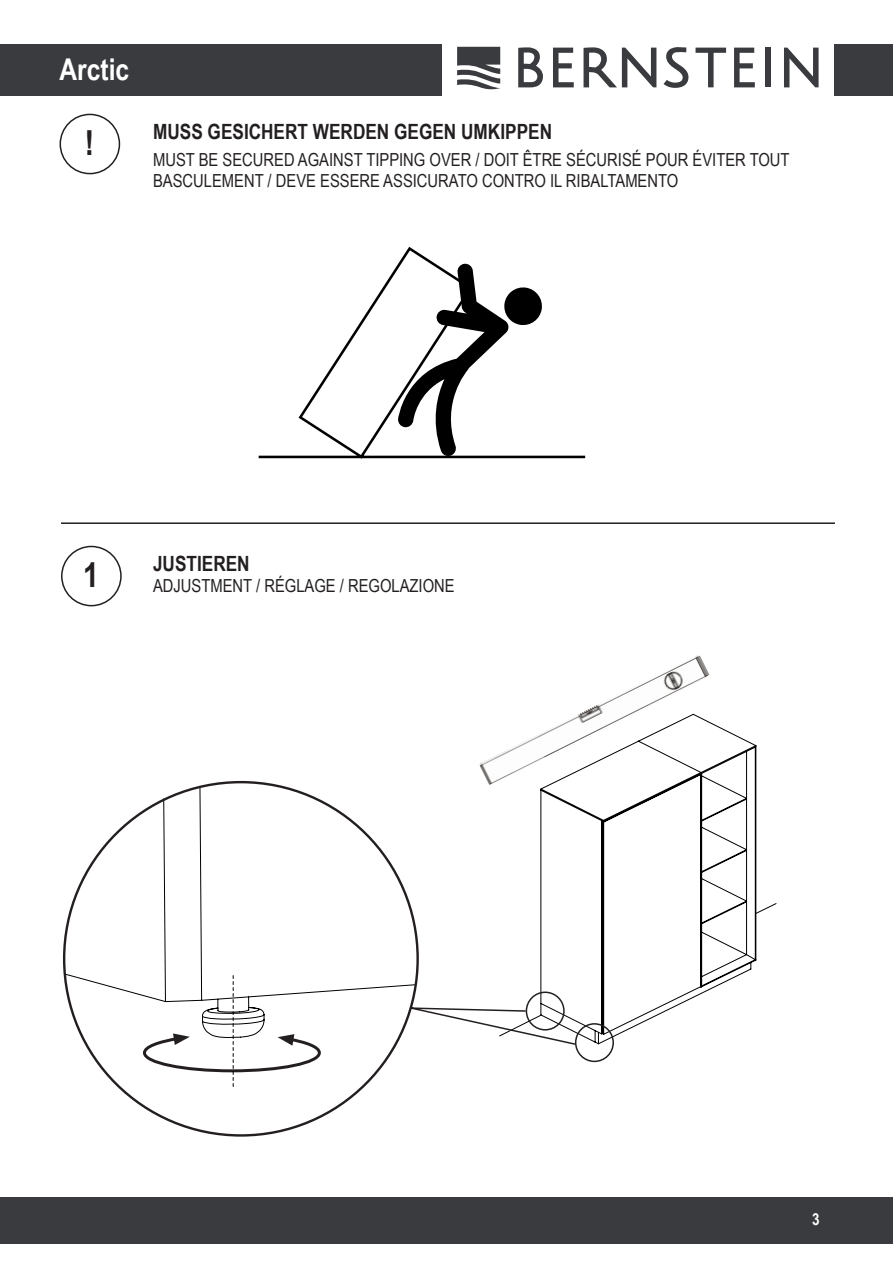
<style>
.page{position:relative;width:893px;height:1263px;background:#fff}
.page>*{position:absolute;margin:0;border:0;box-sizing:border-box;transform-origin:0 0}
.Fließtext{font:700 34.5px "Arial Narrow";color:#231f20}
.t1{font:700 30px "Arial Narrow";color:#fff}
.Fließtext-2{font:700 21px "Arial Narrow";color:#231f20}
.Fließtext-3{font:18px/21px "Arial Narrow";color:#231f20}
.t2{font:700 16.5px "Arial Narrow";color:#fff}
</style>
<div class="page">
<div style="left:0;top:45px;width:893px;height:51px;background:#3a3b3f"></div>
<div style="left:0;top:1197px;width:893px;height:47px;background:#3a3b3f"></div>
<svg style="left:442px;top:45px;width:391px;height:51px"></svg>
<div style="left:60px;top:114px;width:60px;height:60px;border:2px solid #231f20;border-radius:50%"></div>
<hr style="left:61px;top:522px;width:774px;height:2px;background:#231f20">
<div style="left:61px;top:546px;width:61px;height:60px;border:2px solid #231f20;border-radius:50%"></div>
<svg style="left:258px;top:246px;width:328px;height:213px"></svg>
<svg style="left:398px;top:263px;width:145px;height:193px"></svg>
<svg style="left:64px;top:787px;width:351px;height:251px"></svg>
<svg style="left:141px;top:975px;width:181px;height:111px"></svg>
<svg style="left:540px;top:722px;width:217px;height:323px"></svg>
<svg style="left:755px;top:902px;width:22px;height:12px"></svg>
<img style="left:479px;top:655px;width:231px;height:131px">
<svg style="left:396px;top:1006px;width:181px;height:40px"></svg>
<div style="left:526px;top:991px;width:39px;height:39px;border:2px solid #231f20;border-radius:50%"></div>
<div style="left:575px;top:1023px;width:39px;height:39px;border:2px solid #231f20;border-radius:50%"></div>
<p class="t1" style="left:60px;top:47px;width:71px">Arctic</p>
<p class="Fließtext" style="left:85px;top:117px;width:11px">!</p>
<p class="Fließtext-2" style="left:153px;top:115px;width:400px">MUSS GESICHERT WERDEN GEGEN UMKIPPEN</p>
<p class="Fließtext-3" style="left:153px;top:148px;width:638px">MUST BE SECURED AGAINST TIPPING OVER / DOIT ÊTRE SÉCURISÉ POUR ÉVITER TOUT<br>BASCULEMENT / DEVE ESSERE ASSICURATO CONTRO IL RIBALTAMENTO</p>
<p class="Fließtext" style="left:83px;top:549px;width:17px">1</p>
<p class="Fließtext-2" style="left:153px;top:547px;width:98px">JUSTIEREN</p>
<p class="Fließtext-3" style="left:153px;top:574px;width:303px">ADJUSTMENT / RÉGLAGE / REGOLAZIONE</p>
<p class="t2" style="left:812px;top:1207px;width:9px">3</p>
</div>
